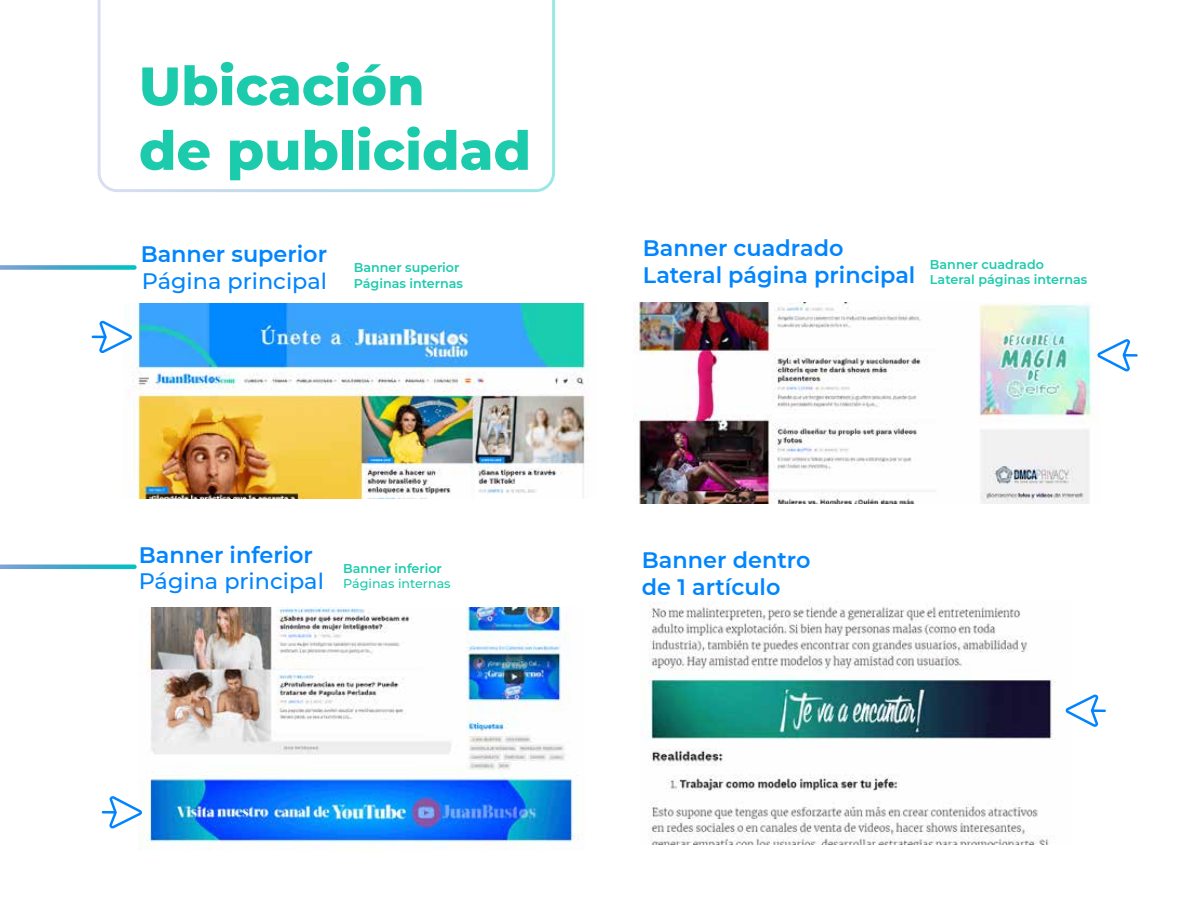
<style>
.page{position:relative;width:1188px;height:918px;background:#fff}
.page>*{position:absolute;margin:0;border:0;box-sizing:border-box;transform-origin:0 0}
.t1{font:800 53.85px/64.7px "Montserrat";color:#1bcbac}
.t2{font:600 22.35px/26.8px "Montserrat";color:#0085ff}
.t3{font:500 22.35px "Montserrat";color:#0085ff}
.t4{font:600 12.75px/15.3px "Montserrat";color:#1bcbac}
.t5{font:500 12.75px "Montserrat";color:#1bcbac}
</style>
<div class="page">
<svg style="left:98px;top:0;width:457px;height:192px"></svg>
<img style="left:634px;top:303px;width:458px;height:201px">
<img style="left:132px;top:304px;width:457px;height:194px">
<img style="left:138px;top:608px;width:445px;height:242px">
<img style="left:644px;top:602px;width:422px;height:242px">
<svg style="left:0;top:265px;width:137px;height:5px"></svg>
<svg style="left:0;top:564px;width:137px;height:5px"></svg>
<svg style="left:92px;top:321px;width:40px;height:32px"></svg>
<svg style="left:1097px;top:339px;width:41px;height:33px"></svg>
<svg style="left:1066px;top:694px;width:40px;height:33px"></svg>
<svg style="left:102px;top:796px;width:40px;height:33px"></svg>
<h1 class="t1" style="left:139px;top:51px;width:394px">Ubicación<br>de publicidad</h1>
<p class="t2" style="left:141px;top:240px;width:188px">Banner superior</p>
<p class="t3" style="left:142px;top:265px;width:187px">Página principal</p>
<p class="t4" style="left:354px;top:260px;width:111px">Banner superior<br>Páginas internas</p>
<p class="t2" style="left:139px;top:540px;width:176px">Banner inferior</p>
<p class="t3" style="left:139px;top:566px;width:187px">Página principal</p>
<p class="t4" style="left:343px;top:560px;width:100px">Banner inferior</p>
<p class="t5" style="left:343px;top:575px;width:109px">Páginas internas</p>
<p class="t2" style="left:643px;top:234px;width:274px">Banner cuadrado<br>Lateral página principal</p>
<p class="t4" style="left:930px;top:256px;width:159px">Banner cuadrado<br>Lateral páginas internas</p>
<p class="t2" style="left:642px;top:546px;width:170px">Banner dentro de 1 artículo</p>
</div>
